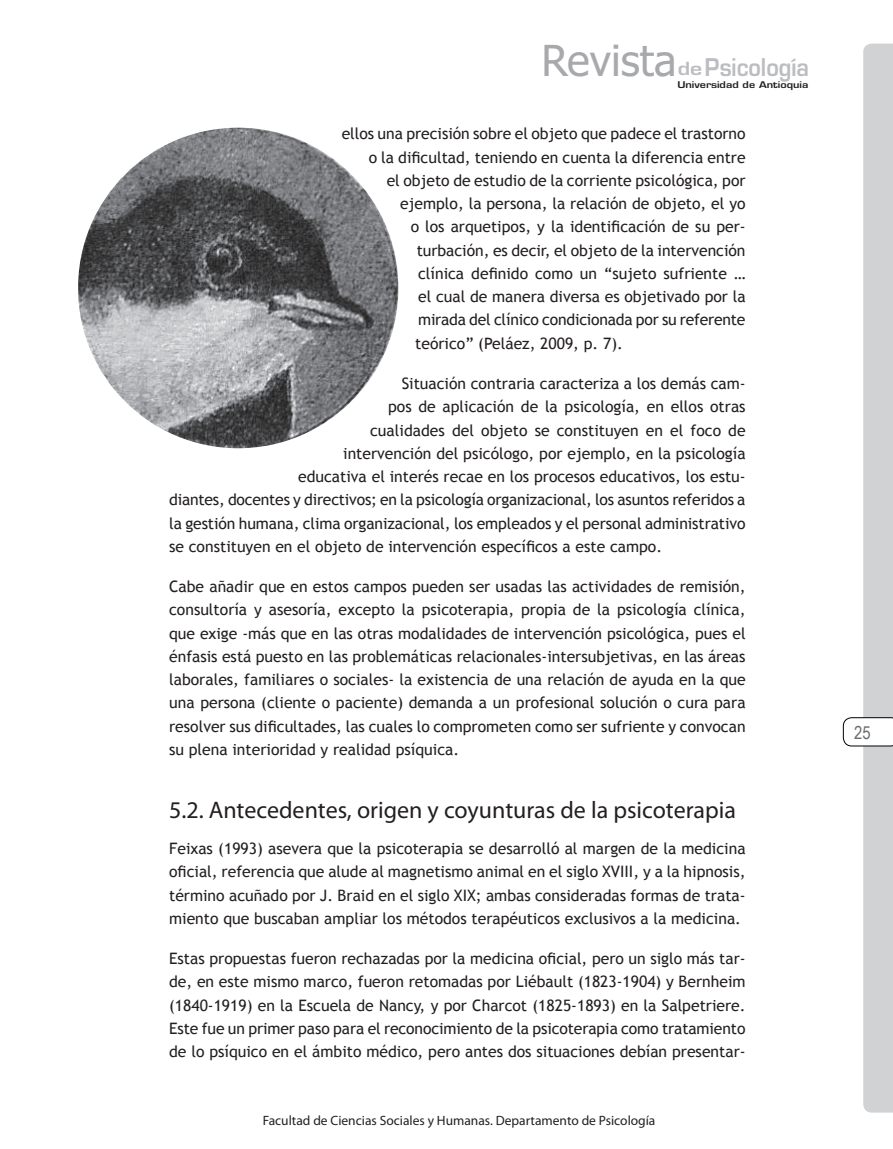
<style>
.page{position:relative;width:893px;height:1149px;background:#fff}
.page>*{position:absolute;margin:0;border:0;box-sizing:border-box;transform-origin:0 0}
.t1{font:42.75px "Tahoma";color:#a8a9ad}
.t2{font:700 26.7px "Eurose Cond";color:#bcbdc0}
.t3{font:24px "Myriad Pro";color:#231f20}
.t4{font:18px "Arial Narrow";color:#6c6d70}
.t5{font:15.75px/23.2px "Trebuchet MS";color:#231f20;text-align:justify}
.t6{font:13.5px "Myriad Pro";color:#231f20}
.t7{font:700 10.05px "Eurose";color:#231f20}
.s1{font-family:"Tahoma";font-weight:400;font-size:42.75px;color:#a8a9ad}
.s2{font-family:"Eurose";font-size:19.8px}
</style>
<div class="page">
<svg style="left:843px;top:44px;width:50px;height:1068px"></svg>
<img style="left:78px;top:128px;width:320px;height:320px;border-radius:160px">
<h2 class="t2" style="left:567px;top:58px;width:244px"><span class="s1">evista</span><span class="s2">de</span>Psicología</h2>
<h1 class="t1" style="left:541px;top:36px;width:28px">R</h1>
<p class="t7" style="left:677px;top:81px;width:133px">Universidad de Antioquia</p>
<p class="t5" style="left:342px;top:122px;width:405px">ellos una precisión sobre el objeto que padece el trastorno</p>
<p class="t5" style="left:369px;top:145px;width:378px">o la dificultad, teniendo en cuenta la diferencia entre</p>
<p class="t5" style="left:387px;top:169px;width:360px">el objeto de estudio de la corriente psicológica, por</p>
<p class="t5" style="left:400px;top:192px;width:347px">ejemplo, la persona, la relación de objeto, el yo</p>
<p class="t5" style="left:411px;top:215px;width:336px">o los arquetipos, y la identificación de su per-</p>
<p class="t5" style="left:417px;top:238px;width:330px">turbación, es decir, el objeto de la intervención</p>
<p class="t5" style="left:418px;top:262px;width:329px">clínica definido como un “sujeto sufriente …</p>
<p class="t5" style="left:418px;top:285px;width:329px">el cual de manera diversa es objetivado por la</p>
<p class="t5" style="left:418px;top:308px;width:329px">mirada del clínico condicionada por su referente</p>
<p class="t5" style="left:415px;top:331px;width:209px">teórico” (Peláez, 2009, p. 7).</p>
<p class="t5" style="left:402px;top:372px;width:345px">Situación contraria caracteriza a los demás cam-</p>
<p class="t5" style="left:388px;top:395px;width:359px">pos de aplicación de la psicología, en ellos otras</p>
<p class="t5" style="left:370px;top:418px;width:377px">cualidades del objeto se constituyen en el foco de</p>
<p class="t5" style="left:343px;top:441px;width:404px">intervención del psicólogo, por ejemplo, en la psicología</p>
<p class="t5" style="left:298px;top:465px;width:449px">educativa el interés recae en los procesos educativos, los estu-</p>
<p class="t5" style="left:169px;top:488px;width:578px">diantes, docentes y directivos; en la psicología organizacional, los asuntos referidos a</p>
<p class="t5" style="left:169px;top:511px;width:578px">la gestión humana, clima organizacional, los empleados y el personal administrativo</p>
<p class="t5" style="left:169px;top:534px;width:495px">se constituyen en el objeto de intervención específicos a este campo.</p>
<p class="t5" style="left:169px;top:575px;width:578px">Cabe añadir que en estos campos pueden ser usadas las actividades de remisión, consultoría y asesoría, excepto la psicoterapia, propia de la psicología clínica, que exige -más que en las otras modalidades de intervención psicológica, pues el énfasis está puesto en las problemáticas relacionales-intersubjetivas, en las áreas laborales, familiares o sociales- la existencia de una relación de ayuda en la que una persona (cliente o paciente) demanda a un profesional solución o cura para resolver sus dificultades, las cuales lo comprometen como ser sufriente y convocan su plena interioridad y realidad psíquica.</p>
<h3 class="t3" style="left:169px;top:794px;width:568px">5.2. Antecedentes, origen y coyunturas de la psicoterapia</h3>
<p class="t5" style="left:169px;top:836px;width:578px">Feixas (1993) asevera que la psicoterapia se desarrolló al margen de la medicina oficial, referencia que alude al magnetismo animal en el siglo XVIII, y a la hipnosis, término acuñado por J. Braid en el siglo XIX; ambas consideradas formas de trata&shy;miento que buscaban ampliar los métodos terapéuticos exclusivos a la medicina.</p>
<p class="t5" style="left:169px;top:946px;width:578px">Estas propuestas fueron rechazadas por la medicina oficial, pero un siglo más tar&shy;de, en este mismo marco, fueron retomadas por Liébault (1823-1904) y Bernheim (1840-1919) en la Escuela de Nancy, y por Charcot (1825-1893) en la Salpetriere.<br>Este fue un primer paso para el reconocimiento de la psicoterapia como tratamiento de lo psíquico en el ámbito médico, pero antes dos situaciones debían presentar-</p>
<p class="t6" style="left:263px;top:1111px;width:394px">Facultad de Ciencias Sociales y Humanas. Departamento de Psicología</p>
<p class="t4" style="left:854px;top:719px;width:18px">25</p>
</div>
